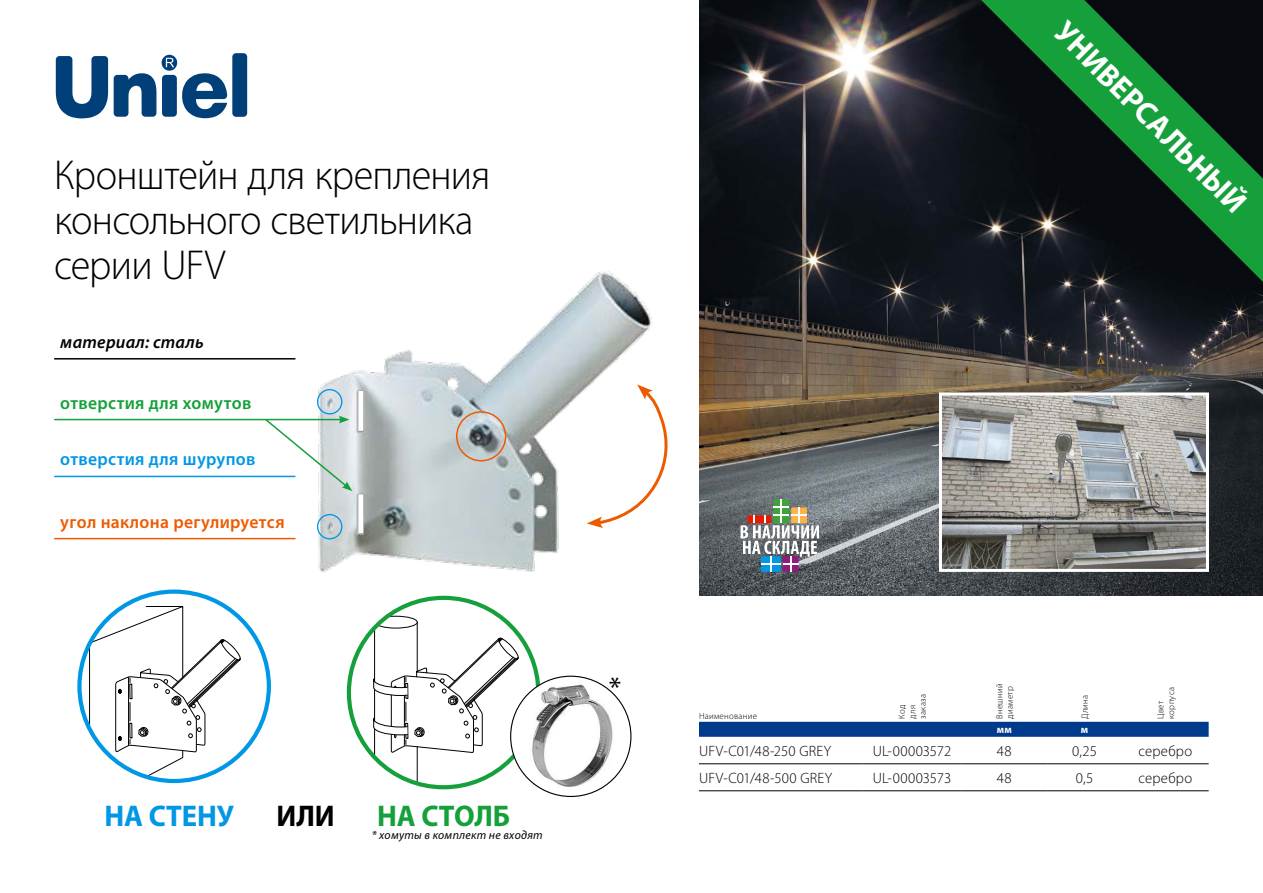
<style>
.page{position:relative;width:1263px;height:893px;background:#fff}
.page>*{position:absolute;margin:0;border:0;box-sizing:border-box;transform-origin:0 0}
.t1{font:300 42px/45px "Myriad Pro";letter-spacing:-.02em;color:#000;scale:.96 1}
.t2{font:700 31.5px "Myriad Pro";color:#fff;scale:.96 1}
.t3{font:700 30px "Myriad Pro";letter-spacing:-.005em;color:#0097e5;scale:.96 1}
.t4{font:700 30px "Myriad Pro";letter-spacing:-.01em;color:#15a03b;scale:.96 1}
.t5{font:700 30px "Myriad Pro";color:#000;scale:.96 1}
.t6{font:30px "Myriad Pro";color:#000}
.t7{font:600 18px "Myriad Pro";letter-spacing:.015em;color:#ed5b00}
.t8{font:600 18px "Myriad Pro";letter-spacing:.015em;color:#15a03b}
.t9{font:600 18px "Myriad Pro";letter-spacing:.015em;color:#0097e5}
.t10{font:italic 600 18px "Myriad Pro";letter-spacing:.015em;color:#000}
.t11{font:300 15px "Myriad Pro";letter-spacing:.015em;color:#000}
.t12{font:italic 12px "Myriad Pro";letter-spacing:.025em;color:#000}
.t13{font:700 10.5px "Myriad Pro";color:#fff}
.t14{font:300 9px/10.5px "Myriad Pro";letter-spacing:.03em;color:#000}
</style>
<div class="page">
<div style="left:699px;top:722px;width:510px;height:15px;background:#003b8b"></div>
<hr style="left:699px;top:763px;width:163px;height:1px;background:#000">
<hr style="left:862px;top:763px;width:99px;height:1px;background:#000">
<hr style="left:961px;top:763px;width:86px;height:1px;background:#000">
<hr style="left:1047px;top:763px;width:75px;height:1px;background:#000">
<hr style="left:1122px;top:763px;width:87px;height:1px;background:#000">
<hr style="left:699px;top:790px;width:163px;height:1px;background:#000">
<hr style="left:862px;top:790px;width:99px;height:1px;background:#000">
<hr style="left:961px;top:790px;width:86px;height:1px;background:#000">
<hr style="left:1047px;top:790px;width:75px;height:1px;background:#000">
<hr style="left:1122px;top:790px;width:87px;height:1px;background:#000">
<div style="left:232px;top:53px;width:15px;height:64px;background:#003f77;border-radius:4px"></div>
<svg style="left:56px;top:56px;width:52px;height:63px"></svg>
<svg style="left:114px;top:55px;width:113px;height:63px"></svg>
<img style="left:699px;top:0;width:564px;height:596px">
<img style="left:317px;top:271px;width:335px;height:302px">
<svg style="left:79px;top:606px;width:162px;height:175px"></svg>
<div style="left:77px;top:589px;width:194px;height:194px;border:4px solid #0097e5;border-radius:50%"></div>
<svg style="left:375px;top:616px;width:42px;height:12px"></svg>
<div style="left:374px;top:616px;width:43px;height:12px;border:1px solid #000;border-radius:50%"></div>
<svg style="left:373px;top:622px;width:146px;height:165px"></svg>
<svg style="left:981px;top:0;width:282px;height:282px;background:#0e3a1f"></svg>
<img style="left:943px;top:396px;width:262px;height:172px">
<div style="left:939px;top:392px;width:270px;height:180px;border:3px solid #fff"></div>
<svg style="left:511px;top:676px;width:120px;height:120px"></svg>
<img style="left:517px;top:681px;width:110px;height:111px">
<hr style="left:54px;top:358px;width:241px;height:2px;background:#000">
<hr style="left:54px;top:419px;width:287px;height:1px;background:#15a03b">
<hr style="left:54px;top:476px;width:241px;height:1px;background:#0097e5">
<hr style="left:54px;top:538px;width:241px;height:1px;background:#ed5b00">
<svg style="left:264px;top:416px;width:88px;height:75px"></svg>
<div style="left:317px;top:514px;width:25px;height:25px;border:1px solid #0097e5;border-radius:50%"></div>
<div style="left:317px;top:389px;width:25px;height:25px;border:1px solid #0097e5;border-radius:50%"></div>
<div style="left:456px;top:411px;width:50px;height:50px;border:2px solid #ed5b00;border-radius:50%"></div>
<svg style="left:773px;top:500px;width:16px;height:23px"></svg>
<hr style="left:780px;top:500px;width:2px;height:23px;background:#fff">
<svg style="left:740px;top:507px;width:79px;height:65px"></svg>
<hr style="left:761px;top:563px;width:20px;height:2px;background:#fff">
<svg style="left:587px;top:384px;width:81px;height:144px"></svg>
<h1 class="t1" style="left:54px;top:153px;width:456px">Кронштейн для крепления консольного светильника серии UFV</h1>
<p class="t10" style="left:60px;top:330px;width:145px">материал: сталь</p>
<p class="t8" style="left:60px;top:391px;width:193px">отверстия для хомутов</p>
<p class="t9" style="left:60px;top:448px;width:197px">отверстия для шурупов</p>
<p class="t7" style="left:60px;top:510px;width:226px">угол наклона регулируется</p>
<h3 class="t3" style="left:105px;top:796px;width:136px">НА СТЕНУ</h3>
<h3 class="t5" style="left:276px;top:796px;width:62px">ИЛИ</h3>
<h3 class="t4" style="left:377px;top:796px;width:140px">НА СТОЛБ</h3>
<p class="t12" style="left:372px;top:827px;width:173px">* хомуты в комплект не входят</p>
<h3 class="t6" style="left:609px;top:670px;width:14px">*</h3>
<h2 class="t2" style="left:1075px;top:12px;width:268px;rotate:45deg">УНИВЕРСАЛЬНЫЙ</h2>
<p class="t14" style="left:699px;top:711px;width:59px">Наименование</p>
<p class="t14" style="left:897px;top:719px;width:26px;rotate:-90deg">Код для заказа</p>
<p class="t14" style="left:994px;top:719px;width:37px;rotate:-90deg">Внешний диаметр</p>
<p class="t14" style="left:1080px;top:719px;width:26px;rotate:-90deg">Длина</p>
<p class="t14" style="left:1155px;top:719px;width:33px;rotate:-90deg">Цвет корпуса</p>
<p class="t13" style="left:997px;top:723px;width:17px">мм</p>
<p class="t13" style="left:1081px;top:723px;width:9px">м</p>
<p class="t11" style="left:699px;top:743px;width:134px">UFV-C01/48-250 GREY</p>
<p class="t11" style="left:873px;top:743px;width:80px">UL-00003572</p>
<p class="t11" style="left:997px;top:743px;width:16px">48</p>
<p class="t11" style="left:1072px;top:743px;width:26px">0,25</p>
<p class="t11" style="left:1138px;top:743px;width:55px">серебро</p>
<p class="t11" style="left:699px;top:770px;width:135px">UFV-C01/48-500 GREY</p>
<p class="t11" style="left:873px;top:770px;width:80px">UL-00003573</p>
<p class="t11" style="left:997px;top:770px;width:16px">48</p>
<p class="t11" style="left:1076px;top:770px;width:19px">0,5</p>
<p class="t11" style="left:1138px;top:770px;width:55px">серебро</p>
</div>
